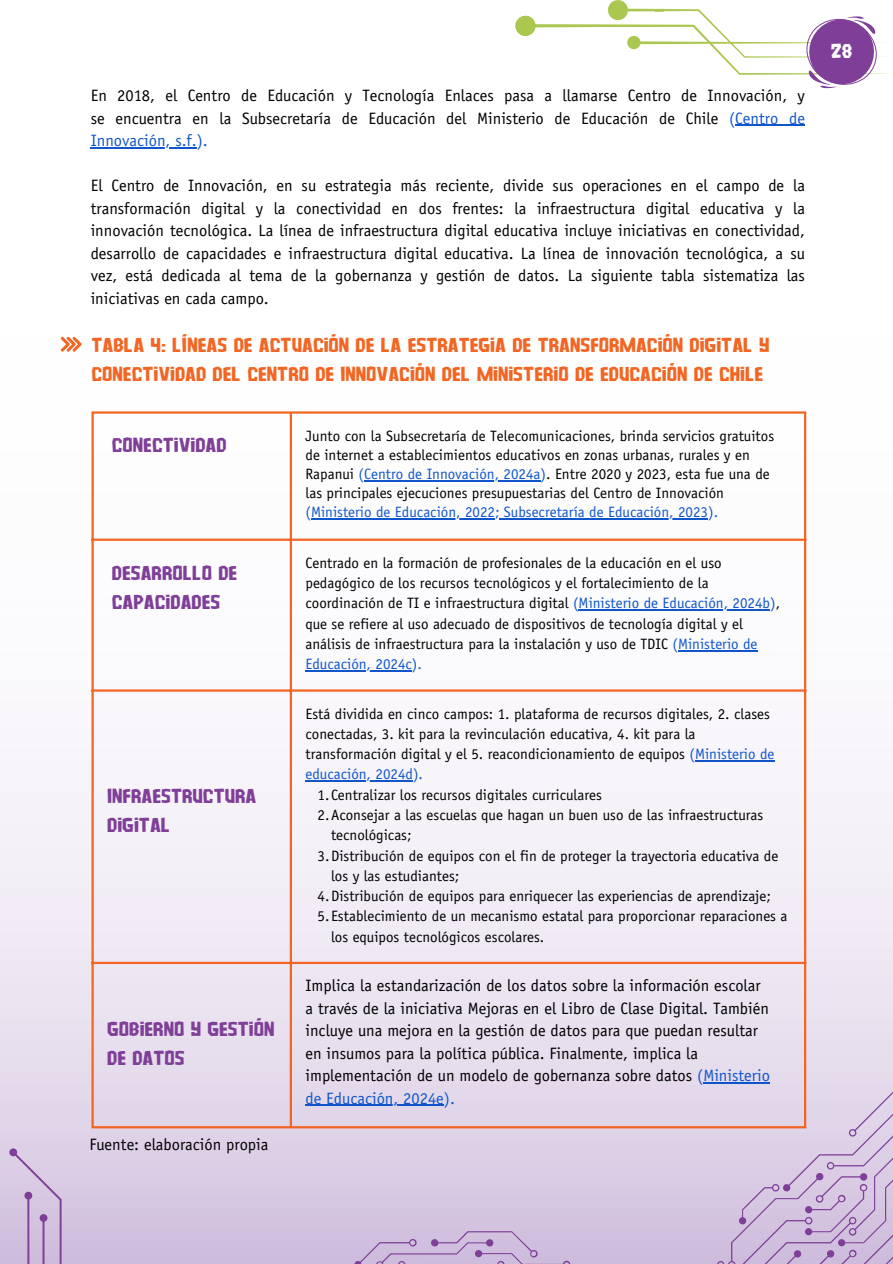
<style>
.page{position:relative;width:893px;height:1264px;background:#fff}
.page>*{position:absolute;margin:0;border:0;box-sizing:border-box;transform-origin:0 0}
.t1{font:21px/29.2px "Unique";color:#f26522}
.t2{font:21px/29.2px "Unique";color:#7f3f98}
.t3{font:21px "Unique";color:#fff}
.t4{font:16.5px/22.5px "Officina Sans Std";color:#000}
.t5{font:16.5px "Officina Sans Std";color:#15c}
.t6{font:15px/20.2px "Officina Sans Std";color:#000}
.t7{font:15px "Officina Sans Std";color:#15c}
.s1{color:#15c}
</style>
<div class="page">
<svg style="left:515px;top:0;width:375px;height:89px"></svg>
<img style="left:0;top:336px;width:892px;height:927px">
<hr style="left:364px;top:480px;width:176px;height:1px;background:#15c">
<hr style="left:311px;top:518px;width:184px;height:1px;background:#15c">
<hr style="left:499px;top:518px;width:209px;height:1px;background:#15c">
<hr style="left:578px;top:609px;width:192px;height:1px;background:#15c">
<hr style="left:678px;top:650px;width:79px;height:1px;background:#15c">
<hr style="left:305px;top:670px;width:107px;height:1px;background:#15c">
<hr style="left:695px;top:760px;width:79px;height:1px;background:#15c">
<hr style="left:305px;top:780px;width:108px;height:1px;background:#15c">
<hr style="left:703px;top:1082px;width:67px;height:1px;background:#15c">
<hr style="left:305px;top:1104px;width:139px;height:1px;background:#15c">
<hr style="left:91px;top:413px;width:3px;height:713px;background:#f26522">
<hr style="left:290px;top:413px;width:2px;height:713px;background:#f26522">
<hr style="left:804px;top:413px;width:2px;height:713px;background:#f26522">
<hr style="left:91px;top:411px;width:715px;height:2px;background:#f26522">
<hr style="left:91px;top:538px;width:715px;height:3px;background:#f26522">
<hr style="left:91px;top:689px;width:715px;height:2px;background:#f26522">
<hr style="left:91px;top:961px;width:715px;height:3px;background:#f26522">
<hr style="left:91px;top:1126px;width:715px;height:2px;background:#f26522">
<svg style="left:9px;top:1147px;width:220px;height:116px;background:#d3c3df"></svg>
<svg style="left:287px;top:1231px;width:283px;height:32px;background:#c9b5d8"></svg>
<svg style="left:606px;top:1091px;width:286px;height:172px;background:#d5c4de"></svg>
<hr style="left:735px;top:125px;width:70px;height:1px;background:#15c">
<hr style="left:91px;top:147px;width:106px;height:1px;background:#15c">
<svg style="left:61px;top:337px;width:21px;height:14px"></svg>
<h1 class="t4" style="left:91px;top:86px;width:715px">En 2018, el Centro de Educación y Tecnología Enlaces pasa a llamarse Centro de Innovación, y se encuentra en la Subsecretaría de Educación del Ministerio de Educación de Chile <span class="s1">(Centro de</span></h1>
<p class="t5" style="left:91px;top:134px;width:118px">Innovación, s.f.).</p>
<p class="t4" style="left:91px;top:176px;width:715px;text-align:justify">El Centro de Innovación, en su estrategia más reciente, divide sus operaciones en el campo de la transformación digital y la conectividad en dos frentes: la infraestructura digital educativa y la innovación tecnológica. La línea de infraestructura digital educativa incluye iniciativas en conectividad, desarrollo de capacidades e infraestructura digital educativa. La línea de innovación tecnológica, a su vez, está dedicada al tema de la gobernanza y gestión de datos. La siguiente tabla sistematiza las iniciativas en cada campo.</p>
<p class="t1" style="left:91px;top:331px;width:679px">TABLA 4: LÍNEAS DE ACTUACIÓN DE LA ESTRATEGIA DE TRANSFORMACIÓN DIGITAL Y<br>CONECTIVIDAD DEL CENTRO DE INNOVACIÓN DEL MINISTERIO DE EDUCACIÓN DE CHILE</p>
<p class="t2" style="left:112px;top:430px;width:116px">CONECTIVIDAD</p>
<p class="t2" style="left:112px;top:559px;width:127px">DESARROLLO DE<br>CAPACIDADES</p>
<p class="t2" style="left:107px;top:782px;width:151px">INFRAESTRUCTURA<br>DIGITAL</p>
<p class="t2" style="left:107px;top:1015px;width:169px">GOBIERNO Y GESTIÓN<br>DE DATOS</p>
<h1 class="t4" style="left:89px;top:1135px;width:180px">Fuente: elaboración propia</h1>
<p class="t6" style="left:305px;top:427px;width:470px;line-height:19.2px">Junto con la Subsecretaría de Telecomunicaciones, brinda servicios gratuitos de internet a establecimientos educativos en zonas urbanas, rurales y en<br>Rapanui <span class="s1">(Centro de Innovación, 2024a)</span>. Entre 2020 y 2023, esta fue una de</p>
<p class="t6" style="left:305px;top:485px;width:420px;line-height:19.2px">las principales ejecuciones presupuestarias del Centro de Innovación <span class="s1">(Ministerio de Educación, 2022; Subsecretaría de Educación, 2023).</span></p>
<p class="t6" style="left:305px;top:554px;width:476px">Centrado en la formación de profesionales de la educación en el uso pedagógico de los recursos tecnológicos y el fortalecimiento de la coordinación de TI e infraestructura digital <span class="s1">(Ministerio de Educación, 2024b)</span>,</p>
<p class="t6" style="left:305px;top:615px;width:453px">que se refiere al uso adecuado de dispositivos de tecnología digital y el análisis de infraestructura para la instalación y uso de TDIC <span class="s1">(Ministerio de</span></p>
<h1 class="t7" style="left:305px;top:658px;width:118px">Educación, 2024c).</h1>
<p class="t6" style="left:305px;top:705px;width:470px">Está dividida en cinco campos: 1. plataforma de recursos digitales, 2. clases conectadas, 3. kit para la revinculación educativa, 4. kit para la transformación digital y el 5. reacondicionamiento de equipos <span class="s1">(Ministerio de</span></p>
<p class="t7" style="left:305px;top:768px;width:119px">educación, 2024d).</p>
<p class="t6" style="left:317px;top:786px;width:286px">1.Centralizar los recursos digitales curriculares</p>
<p class="t6" style="left:317px;top:806px;width:447px">2.Aconsejar a las escuelas que hagan un buen uso de las infraestructuras</p>
<p class="t6" style="left:331px;top:826px;width:82px">tecnológicas;</p>
<p class="t6" style="left:331px;top:847px;width:449px;text-indent:-13px">3.Distribución de equipos con el fin de proteger la trayectoria educativa de los y las estudiantes;</p>
<p class="t6" style="left:317px;top:887px;width:455px">4.Distribución de equipos para enriquecer las experiencias de aprendizaje;</p>
<p class="t6" style="left:331px;top:907px;width:458px;text-indent:-13px">5.Establecimiento de un mecanismo estatal para proporcionar reparaciones a los equipos tecnológicos escolares.</p>
<p class="t4" style="left:305px;top:976px;width:456px">Implica la estandarización de los datos sobre la información escolar</p>
<p class="t4" style="left:305px;top:998px;width:465px">a través de la iniciativa Mejoras en el Libro de Clase Digital. También incluye una mejora en la gestión de datos para que puedan resultar</p>
<p class="t4" style="left:305px;top:1043px;width:466px">en insumos para la política pública. Finalmente, implica la implementación de un modelo de gobernanza sobre datos <span class="s1">(Ministerio</span></p>
<p class="t5" style="left:305px;top:1091px;width:151px">de Educación, 2024e).</p>
<p class="t3" style="left:830px;top:41px;width:23px">28</p>
</div>
